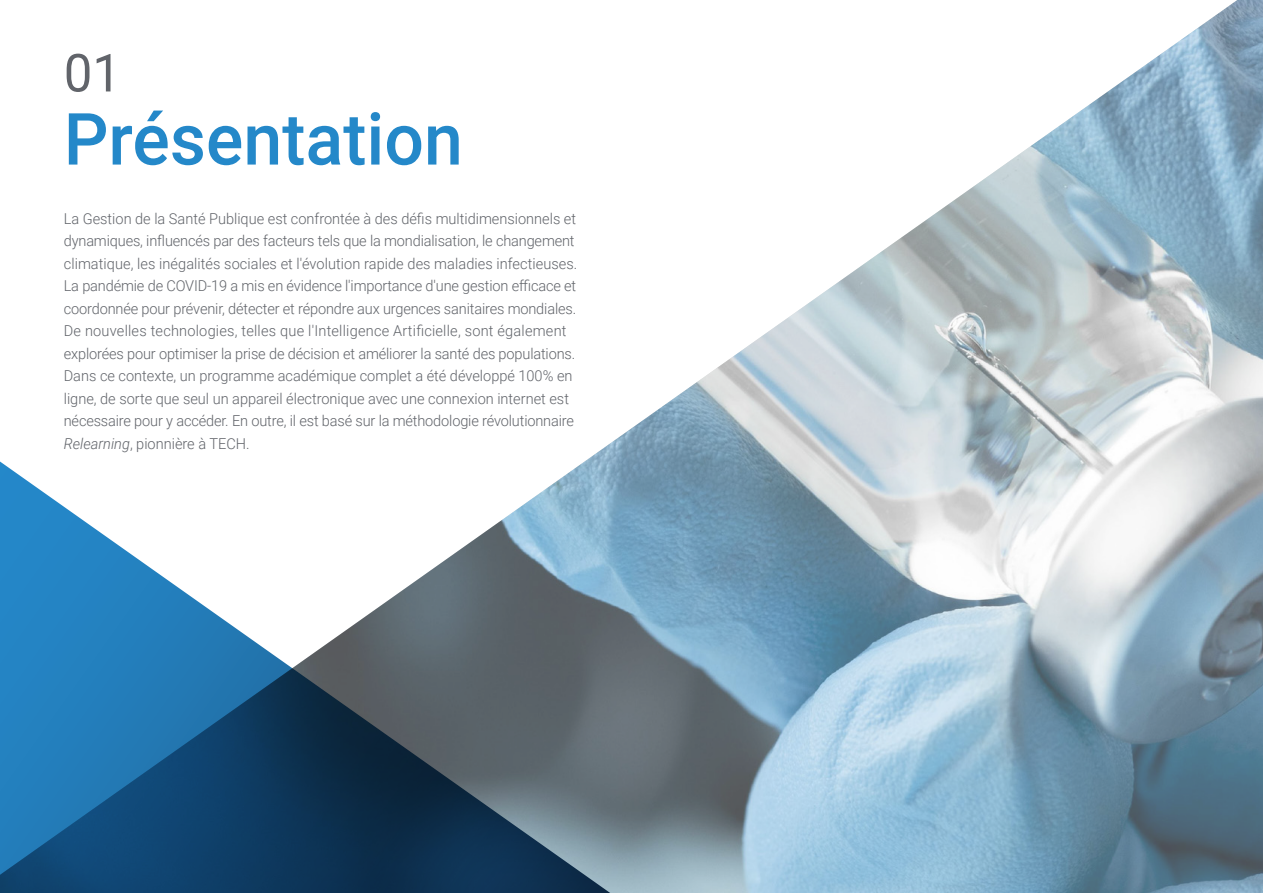
<style>
.page{position:relative;width:1263px;height:893px;background:#fff}
.page>*{position:absolute;margin:0;border:0;box-sizing:border-box;transform-origin:0 0}
.t1{font:500 72px "Roboto";color:#2488c9}
.t2{font:52.5px "Roboto";color:#61646a}
.t3{font:300 15px/22.5px "Roboto";letter-spacing:-.01em;color:#61646a}
.s1{font-style:italic}
</style>
<div class="page">
<img style="left:607px;top:0;width:656px;height:893px">
<svg style="left:0;top:446px;width:640px;height:447px"></svg>
<h2 class="t2" style="left:64px;top:36px;width:59px">01</h2>
<h1 class="t1" style="left:64px;top:89px;width:401px">Présentation</h1>
<p class="t3" style="left:64px;top:207px;width:515px">La Gestion de la Santé Publique est confrontée à des défis multidimensionnels et dynamiques, influencés par des facteurs tels que la mondialisation, le changement climatique, les inégalités sociales et l'évolution rapide des maladies infectieuses.<br>La pandémie de COVID-19 a mis en évidence l'importance d'une gestion efficace et coordonnée pour prévenir, détecter et répondre aux urgences sanitaires mondiales.<br>De nouvelles technologies, telles que l'Intelligence Artificielle, sont également explorées pour optimiser la prise de décision et améliorer la santé des populations.<br>Dans ce contexte, un programme académique complet a été développé 100% en ligne, de sorte que seul un appareil électronique avec une connexion internet est nécessaire pour y accéder. En outre, il est basé sur la méthodologie révolutionnaire <span class="s1">Relearning</span>, pionnière à TECH.</p>
</div>
